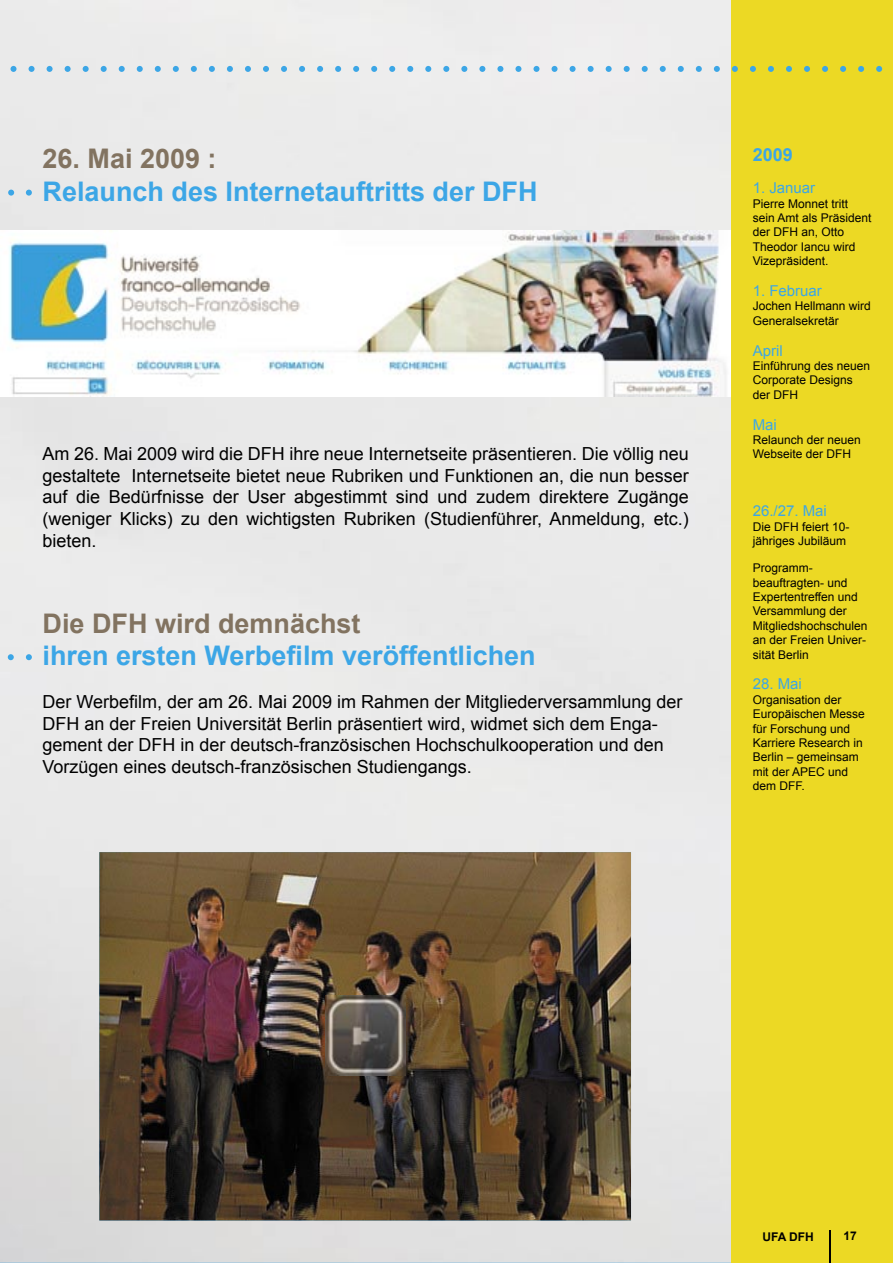
<style>
.page{position:relative;width:893px;height:1263px;background:#fff}
.page>*{position:absolute;margin:0;border:0;box-sizing:border-box;transform-origin:0 0}
.t1{font:700 27px "Arial";color:#3ca6e6}
.t2{font:700 27px "Arial";color:#827360}
.t3{font:18px/21.6px "Arial";color:#000;text-align:justify}
.t4{font:700 18px "Arial";color:#3ca6e6}
.t5{font:15px "Arial";color:#3ca6e6}
.t6{font:12px/14.4px "Arial";color:#000}
.t7{font:700 12px "Arial";color:#000}
</style>
<div class="page">
<img style="left:0;top:0;width:731px;height:1263px">
<img style="left:0;top:231px;width:731px;height:165px">
<img style="left:99px;top:852px;width:532px;height:368px">
<div style="left:731px;top:0;width:162px;height:1263px;background:#ecd924"></div>
<svg style="left:0;top:66px;width:883px;height:6px;background:#bed7d1"></svg>
<hr style="left:829px;top:1230px;width:1px;height:33px;background:#000">
<svg style="left:0;top:190px;width:32px;height:6px"></svg>
<svg style="left:0;top:654px;width:32px;height:6px"></svg>
<img style="left:326px;top:996px;width:79px;height:79px">
<h1 class="t2" style="left:43px;top:141px;width:176px">26. Mai 2009 :</h1>
<h1 class="t1" style="left:43px;top:174px;width:497px">Relaunch des Internetauftritts der DFH</h1>
<p class="t3" style="left:43px;top:443px;width:648px">Am 26. Mai 2009 wird die DFH ihre neue Internetseite präsentieren. Die völlig neu gestaltete Internetseite bietet neue Rubriken und Funktionen an, die nun besser auf die Bedürfnisse der User abgestimmt sind und zudem direktere Zugänge (weniger Klicks) zu den wichtigsten Rubriken (Studienführer, Anmeldung, etc.) bieten.</p>
<h1 class="t2" style="left:43px;top:605px;width:320px">Die DFH wird demnächst</h1>
<h1 class="t1" style="left:43px;top:638px;width:495px">ihren ersten Werbefilm veröffentlichen</h1>
<p class="t3" style="left:43px;top:691px;width:641px;text-align:left">Der Werbefilm, der am 26. Mai 2009 im Rahmen der Mitgliederversammlung der DFH an der Freien Universität Berlin präsentiert wird, widmet sich dem Enga&shy;gement der DFH in der deutsch-französischen Hochschulkooperation und den Vorzügen eines deutsch-französischen Studiengangs.</p>
<p class="t4" style="left:753px;top:143px;width:42px">2009</p>
<p class="t5" style="left:753px;top:178px;width:64px">1. Januar</p>
<p class="t6" style="left:753px;top:196px;width:120px">Pierre Monnet tritt sein Amt als Präsident der DFH an, Otto<br>Theodor Iancu wird<br>Vizepräsident.</p>
<p class="t5" style="left:753px;top:281px;width:71px">1. Februar</p>
<p class="t6" style="left:753px;top:299px;width:120px">Jochen Hellmann wird<br>Generalsekretär</p>
<p class="t5" style="left:753px;top:340px;width:31px">April</p>
<p class="t6" style="left:753px;top:359px;width:119px">Einführung des neuen<br>Corporate Designs der DFH</p>
<p class="t5" style="left:753px;top:414px;width:26px">Mai</p>
<p class="t6" style="left:753px;top:433px;width:110px">Relaunch der neuen<br>Webseite der DFH</p>
<p class="t5" style="left:753px;top:501px;width:76px">26./27. Mai</p>
<p class="t6" style="left:753px;top:519px;width:98px">Die DFH feiert 10- jähriges Jubiläum</p>
<p class="t6" style="left:753px;top:561px;width:116px">Programm&shy;beauftragten- und<br>Expertentreffen und<br>Versammlung der<br>Mitglieds hochschulen an der Freien Univer&shy;sität Berlin</p>
<p class="t5" style="left:753px;top:674px;width:51px">28. Mai</p>
<p class="t6" style="left:753px;top:692px;width:114px">Organisation der<br>Europäischen Messe für Forschung und<br>Karriere Research in<br>Berlin – gemeinsam mit der APEC und dem DFF.</p>
<p class="t7" style="left:762px;top:1229px;width:53px">UFA DFH</p>
<p class="t7" style="left:844px;top:1228px;width:15px">17</p>
</div>
